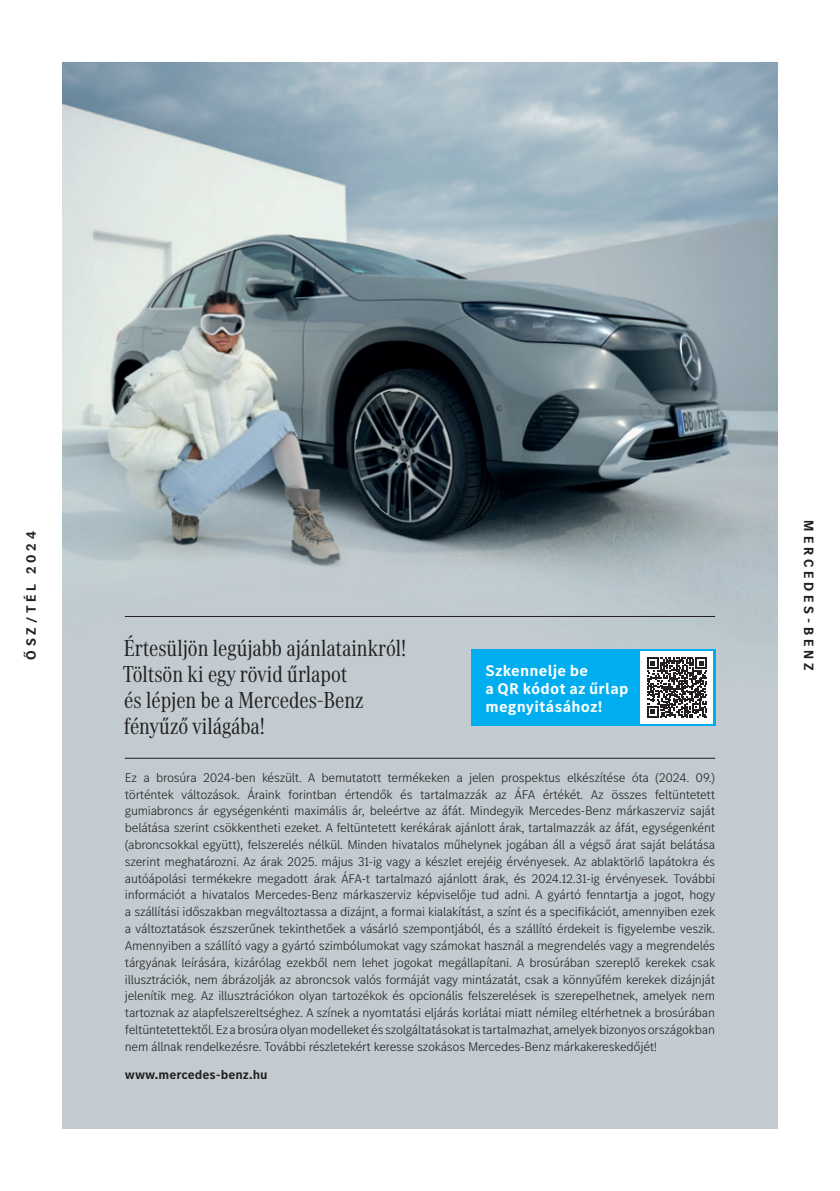
<style>
.page{position:relative;width:840px;height:1191px;background:#fff}
.page>*{position:absolute;margin:0;border:0;box-sizing:border-box;transform-origin:0 0}
.t1{font:24px/26px "MB Corpo A Title Cond";color:#231f20}
.t2{font:700 16px/18px "MB Corpo S Text";letter-spacing:.015em;color:#fff}
.Marginalie{font:700 14px "MB Corpo S Title";letter-spacing:.27em;color:#231f20}
.t3{font:300 13px/16.8px "MB Corpo S Text";letter-spacing:-.02em;color:#231f20;text-align:justify}
.t4{font:700 13px "MB Corpo S Text";color:#231f20}
</style>
<div class="page">
<img style="left:62px;top:62px;width:715px;height:1066px">
<hr style="left:125px;top:616px;width:589px;height:1px;background:#231f20">
<hr style="left:125px;top:757px;width:589px;height:1px;background:#231f20">
<div style="left:471px;top:649px;width:243px;height:76px;background:#00aeef"></div>
<div style="left:640px;top:651px;width:73px;height:73px;background:#fff"></div>
<svg style="left:647px;top:657px;width:59px;height:60px"></svg>
<p class="Marginalie" style="left:22px;top:659px;width:130px;rotate:-90deg">ŐSZ/TÉL 2024</p>
<p class="Marginalie" style="left:817px;top:520px;width:151px;rotate:90deg">MERCEDES-BENZ</p>
<p class="t1" style="left:123px;top:634px;width:285px">Értesüljön legújabb ajánlatainkról!<br>Töltsön ki egy rövid űrlapot<br>és lépjen be a Mercedes-Benz fényűző világába!</p>
<p class="t2" style="left:485px;top:661px;width:144px">Szkennelje be<br>a QR kódot az űrlap megnyitásához!</p>
<p class="t3" style="left:125px;top:768px;width:591px">Ez a brosúra 2024-ben készült. A bemutatott termékeken a jelen prospektus elkészítése óta (2024. 09.) történtek változások. Áraink forintban értendők és tartalmazzák az ÁFA értékét. Az összes feltüntetett gumiabroncs ár egységenkénti maximális ár, beleértve az áfát. Mindegyik Mercedes-Benz márkaszerviz saját belátása szerint csökkentheti ezeket. A feltüntetett kerékárak ajánlott árak, tartalmazzák az áfát, egységenként (abroncsokkal együtt), felszerelés nélkül. Minden hivatalos műhelynek jogában áll a végső árat saját belátása szerint meghatározni. Az árak 2025. május 31-ig vagy a készlet erejéig érvényesek. Az ablaktörlő lapátokra és autóápolási termékekre megadott árak ÁFA-t tartalmazó ajánlott árak, és 2024.12.31-ig érvényesek. További információt a hivatalos Mercedes-Benz márkaszerviz képviselője tud adni. A gyártó fenntartja a jogot, hogy a szállítási időszakban megváltoztassa a dizájnt, a formai kialakítást, a színt és a specifikációt, amennyiben ezek a változtatások észszerűnek tekinthetőek a vásárló szempontjából, és a szállító érdekeit is figyelembe veszik.<br>Amennyiben a szállító vagy a gyártó szimbólumokat vagy számokat használ a megrendelés vagy a megrendelés tárgyának leírására, kizárólag ezekből nem lehet jogokat megállapítani. A brosúrában szereplő kerekek csak illusztrációk, nem ábrázolják az abroncsok valós formáját vagy mintázatát, csak a könnyűfém kerekek dizájnját jelenítik meg. Az illusztrációkon olyan tartozékok és opcionális felszerelések is szerepelhetnek, amelyek nem tartoznak az alapfelszereltséghez. A színek a nyomtatási eljárás korlátai miatt némileg eltérhetnek a brosúrában feltüntetettektől. Ez a brosúra olyan modelleket és szolgáltatásokat is tartalmazhat, amelyek bizonyos országokban nem állnak rendelkezésre. További részletekért keresse szokásos Mercedes-Benz márkakereskedőjét!</p>
<p class="t4" style="left:125px;top:1066px;width:144px">www.mercedes-benz.hu</p>
</div>
